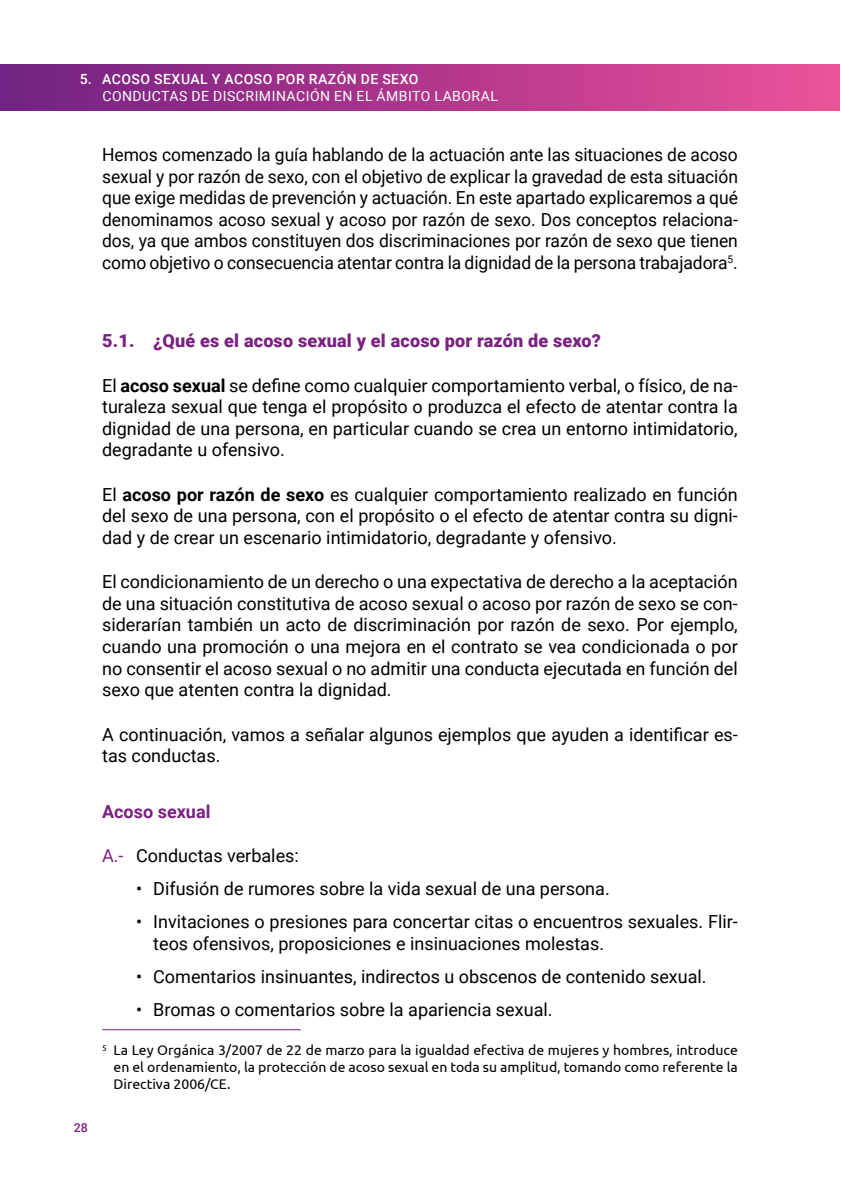
<style>
.page{position:relative;width:841px;height:1191px;background:#fff}
.page>*{position:absolute;margin:0;border:0;box-sizing:border-box;transform-origin:0 0}
.t1{font:18px/21.6px "Roboto";color:#000;text-align:justify}
.t2{font:900 18px "Roboto";letter-spacing:.01em;color:#7a2182}
.t3{font:700 18px "Roboto";color:#7a2182}
.t4{font:14px/16.8px "Ubuntu";color:#000;text-align:justify}
.t5{font:14px "Roboto";letter-spacing:.035em;color:#fff}
.t6{font:500 14px "Roboto";letter-spacing:.035em;color:#fff}
.t7{font:500 12.4px "Roboto";color:#7a2182}
.s1{font-weight:700}
.s2{color:#7a2182}
</style>
<div class="page">
<div style="left:0;top:65px;width:839px;height:45px;background:linear-gradient(to right,#712082,#eb5097)"></div>
<hr style="left:102px;top:1029px;width:198px;height:1px;background:#7a2182">
<p class="t6" style="left:80px;top:69px;width:340px">5. ACOSO SEXUAL Y ACOSO POR RAZÓN DE SEXO</p>
<p class="t5" style="left:102px;top:86px;width:397px">CONDUCTAS DE DISCRIMINACIÓN EN EL ÁMBITO LABORAL</p>
<p class="t1" style="left:102px;top:143px;width:637px">Hemos comenzado la guía hablando de la actuación ante las situaciones de acoso sexual y por razón de sexo, con el objetivo de explicar la gravedad de esta situación que exige medidas de prevención y actuación. En este apartado explicaremos a qué denominamos acoso sexual y acoso por razón de sexo. Dos conceptos relaciona&shy;dos, ya que ambos constituyen dos discriminaciones por razón de sexo que tienen como objetivo o consecuencia atentar contra la dignidad de la persona trabajadora<sup>5</sup>.</p>
<p class="t2" style="left:102px;top:328px;width:500px">5.1. ¿Qué es el acoso sexual y el acoso por razón de sexo?</p>
<p class="t1" style="left:102px;top:374px;width:636px">El <span class="s1">acoso sexual</span> se define como cualquier comportamiento verbal, o físico, de na&shy;turaleza sexual que tenga el propósito o produzca el efecto de atentar contra la dignidad de una persona, en particular cuando se crea un entorno intimidatorio, degradante u ofensivo.</p>
<p class="t1" style="left:102px;top:483px;width:636px">El <span class="s1">acoso por razón de sexo</span> es cualquier comportamiento realizado en función del sexo de una persona, con el propósito o el efecto de atentar contra su digni&shy;dad y de crear un escenario intimidatorio, degradante y ofensivo.</p>
<p class="t1" style="left:102px;top:570px;width:636px">El condicionamiento de un derecho o una expectativa de derecho a la aceptación de una situación constitutiva de acoso sexual o acoso por razón de sexo se con&shy;siderarían también un acto de discriminación por razón de sexo. Por ejemplo, cuando una promoción o una mejora en el contrato se vea condicionada o por no consentir el acoso sexual o no admitir una conducta ejecutada en función del sexo que atenten contra la dignidad.</p>
<p class="t1" style="left:102px;top:722px;width:636px">A continuación, vamos a señalar algunos ejemplos que ayuden a identificar es&shy;tas conductas.</p>
<p class="t7" style="left:74px;top:1119px;width:16px">28</p>
<p class="t3" style="left:102px;top:799px;width:110px">Acoso sexual</p>
<p class="t1" style="left:102px;top:844px;width:198px"><span class="s2">A.-</span> Conductas verbales:</p>
<p class="t1" style="left:136px;top:877px;width:475px">• Difusión de rumores sobre la vida sexual de una persona.</p>
<p class="t1" style="left:153px;top:910px;width:585px;text-indent:-17px">• Invitaciones o presiones para concertar citas o encuentros sexuales. Flir&shy;teos ofensivos, proposiciones e insinuaciones molestas.</p>
<p class="t1" style="left:136px;top:964px;width:571px">• Comentarios insinuantes, indirectos u obscenos de contenido sexual.</p>
<p class="t1" style="left:136px;top:997px;width:417px">• Bromas o comentarios sobre la apariencia sexual.</p>
<p class="t4" style="left:113px;top:1041px;width:625px;text-indent:-11px"><sup>5</sup> La Ley Orgánica 3/2007 de 22 de marzo para la igualdad efectiva de mujeres y hombres, introduce en el ordenamiento, la protección de acoso sexual en toda su amplitud, tomando como referente la Directiva 2006/CE.</p>
</div>
